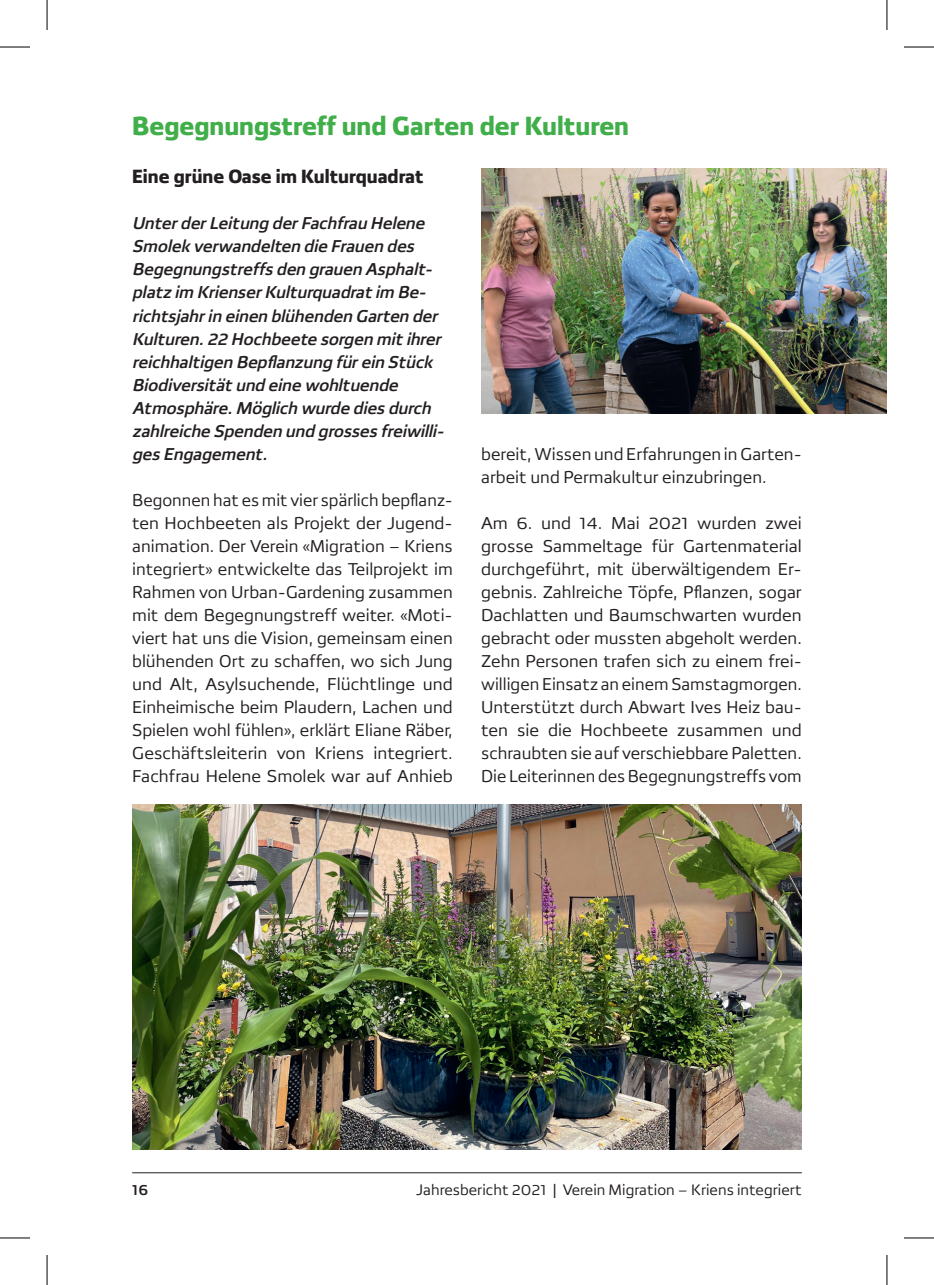
<style>
.page{position:relative;width:934px;height:1285px;background:#fff}
.page>*{position:absolute;margin:0;border:0;box-sizing:border-box;transform-origin:0 0}
.t1{font:700 26px "Foros";color:#40ae49}
.t2{font:700 19px "Foros";color:#231f20}
.t3{font:17px/23px "Foros";color:#231f20;text-align:justify}
.t4{font:italic 500 17px/23px "Foros";color:#231f20}
.t5{font:15px "Foros";color:#231f20}
.t6{font:500 15px "Foros";color:#231f20}
</style>
<div class="page">
<hr style="left:132px;top:1172px;width:669px;height:1px;background:#231f20">
<img style="left:132px;top:804px;width:669px;height:345px">
<img style="left:481px;top:169px;width:405px;height:244px">
<hr style="left:0;top:47px;width:30px;height:1px;background:#000">
<hr style="left:903px;top:47px;width:30px;height:1px;background:#000">
<hr style="left:0;top:1237px;width:30px;height:1px;background:#000">
<hr style="left:903px;top:1237px;width:30px;height:1px;background:#000">
<hr style="left:47px;top:0;width:1px;height:30px;background:#000">
<hr style="left:47px;top:1255px;width:1px;height:30px;background:#000">
<hr style="left:886px;top:0;width:1px;height:30px;background:#000">
<hr style="left:886px;top:1255px;width:1px;height:30px;background:#000">
<h1 class="t1" style="left:132px;top:111px;width:498px">Begegnungstreff und Garten der Kulturen</h1>
<p class="t2" style="left:132px;top:165px;width:293px">Eine grüne Oase im Kulturquadrat</p>
<p class="t4" style="left:132px;top:212px;width:317px">UnterderLeitung derFachfrau Helene Smolek verwandelten die Frauen des Begegnungstreffs den grauen Asphalt&shy;platz im KrienserKulturquadratim Be&shy;richtsjahrin einen blühenden Garten der Kulturen.22 Hochbeete sorgen mitihrer reichhaltigen Bepflanzung fürein Stück Biodiversitätund eine wohltuende Atmosphäre.Möglich wurde dies durch zahlreiche Spenden und grosses freiwilli&shy;ges Engagement.</p>
<p class="t3" style="left:132px;top:488px;width:322px">Begonnen hat es mit vier spärlich bepflanz&shy;ten Hochbeeten als Projekt der Jugend&shy;animation. Der Verein «Migration – Kriens integriert» entwickelte das Teilprojekt im Rahmen von Urban-Gardening zusammen mit dem Begegnungstreff weiter. «Moti&shy;viert hat uns die Vision, gemeinsam einen blühenden Ort zu schaffen, wo sich Jung und Alt, Asylsuchende, Flüchtlinge und Einheimische beim Plaudern, Lachen und Spielen wohl fühlen», erklärt Eliane Räber, Geschäftsleiterin von Kriens integriert.<br>Fachfrau Helene Smolek war auf Anhieb</p>
<p class="t3" style="left:481px;top:442px;width:322px">bereit, Wissen und Erfahrungen in Garten&shy;arbeit und Permakultur einzubringen.</p>
<p class="t3" style="left:481px;top:511px;width:322px">Am 6. und 14. Mai 2021 wurden zwei grosse Sammeltage für Gartenmaterial durchgeführt, mit überwältigendem Er&shy;gebnis. Zahlreiche Töpfe, Pflanzen, sogar Dachlatten und Baumschwarten wurden gebracht oder mussten abgeholt werden.<br>Zehn Personen trafen sich zu einem frei&shy;willigen Einsatz an einem Samstagmorgen.<br>Unterstützt durch Abwart Ives Heiz bau&shy;ten sie die Hochbeete zusammen und schraubten sie auf verschiebbare Paletten.<br>Die Leiterinnen des Begegnungstreffs vom</p>
<p class="t6" style="left:132px;top:1180px;width:18px">16</p>
<p class="t5" style="left:416px;top:1180px;width:387px">Jahresbericht 2021 | Verein Migration – Kriens integriert</p>
</div>
